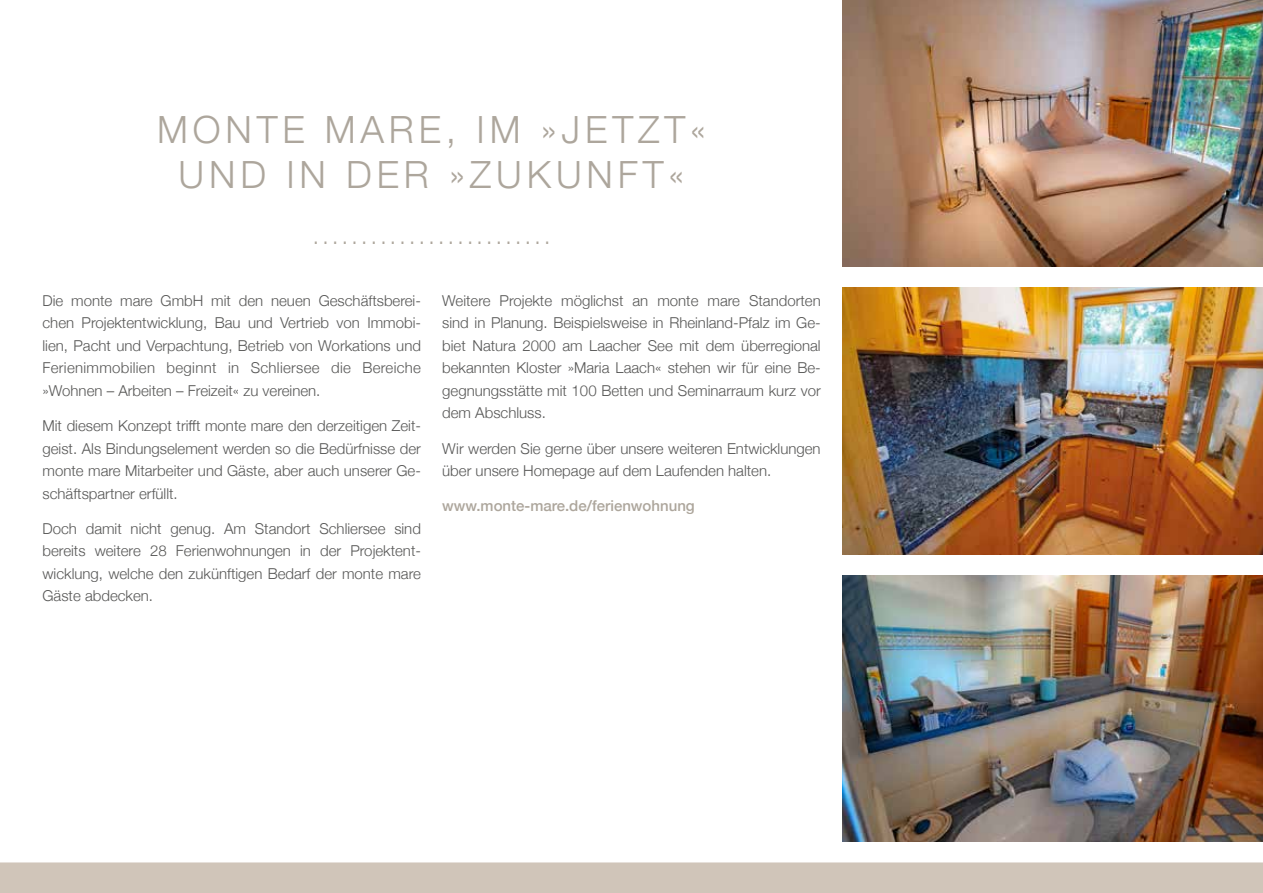
<style>
.page{position:relative;width:1263px;height:893px;background:#fff}
.page>*{position:absolute;margin:0;border:0;box-sizing:border-box;transform-origin:0 0}
.t1{font:300 37.5px/45px "Helvetica Neue";letter-spacing:.13em;color:#ada69c;text-align:center}
.t2{font:300 22.5px "Helvetica Neue";color:#ada69c}
.t3{font:300 15px/22.5px "Helvetica Neue";color:#575756;text-align:justify}
.t4{font:500 15px "Helvetica Neue";color:#ada69c}
</style>
<div class="page">
<div style="left:0;top:862px;width:1263px;height:31px;background:#d0c5b9"></div>
<img style="left:842px;top:0;width:421px;height:266px">
<img style="left:842px;top:288px;width:421px;height:266px">
<img style="left:842px;top:575px;width:421px;height:267px">
<h1 class="t1" style="left:157px;top:104px;width:551px">MONTE MARE, IM »JETZT«<br>UND IN DER »ZUKUNFT«</h1>
<h2 class="t2" style="left:313px;top:218px;width:239px">.........................</h2>
<p class="t3" style="left:43px;top:288px;width:380px">Die monte mare GmbH mit den neuen Geschäftsberei&shy;chen Projektentwicklung, Bau und Vertrieb von Immobi&shy;lien, Pacht und Verpachtung, Betrieb von Workations und Ferienimmobilien beginnt in Schliersee die Bereiche »Wohnen – Arbeiten – Freizeit« zu vereinen.</p>
<p class="t3" style="left:43px;top:413px;width:380px">Mit diesem Konzept trifft monte mare den derzeitigen Zeit&shy;geist. Als Bindungselement werden so die Bedürfnisse der monte mare Mitarbeiter und Gäste, aber auch unserer Ge&shy;schäftspartner erfüllt.</p>
<p class="t3" style="left:43px;top:516px;width:380px">Doch damit nicht genug. Am Standort Schliersee sind bereits weitere 28 Ferienwohnungen in der Projektent&shy;wicklung, welche den zukünftigen Bedarf der monte mare Gäste abdecken.</p>
<p class="t3" style="left:442px;top:288px;width:380px">Weitere Projekte möglichst an monte mare Standorten sind in Planung. Beispielsweise in Rheinland-Pfalz im Ge&shy;biet Natura 2000 am Laacher See mit dem überregional bekannten Kloster »Maria Laach« stehen wir für eine Be&shy;gegnungsstätte mit 100 Betten und Seminarraum kurz vor dem Abschluss.</p>
<p class="t3" style="left:442px;top:436px;width:380px">Wir werden Sie gerne über unsere weiteren Entwicklungen über unsere Homepage auf dem Laufenden halten.</p>
<p class="t4" style="left:442px;top:494px;width:254px">www.monte-mare.de/ferienwohnung</p>
</div>
